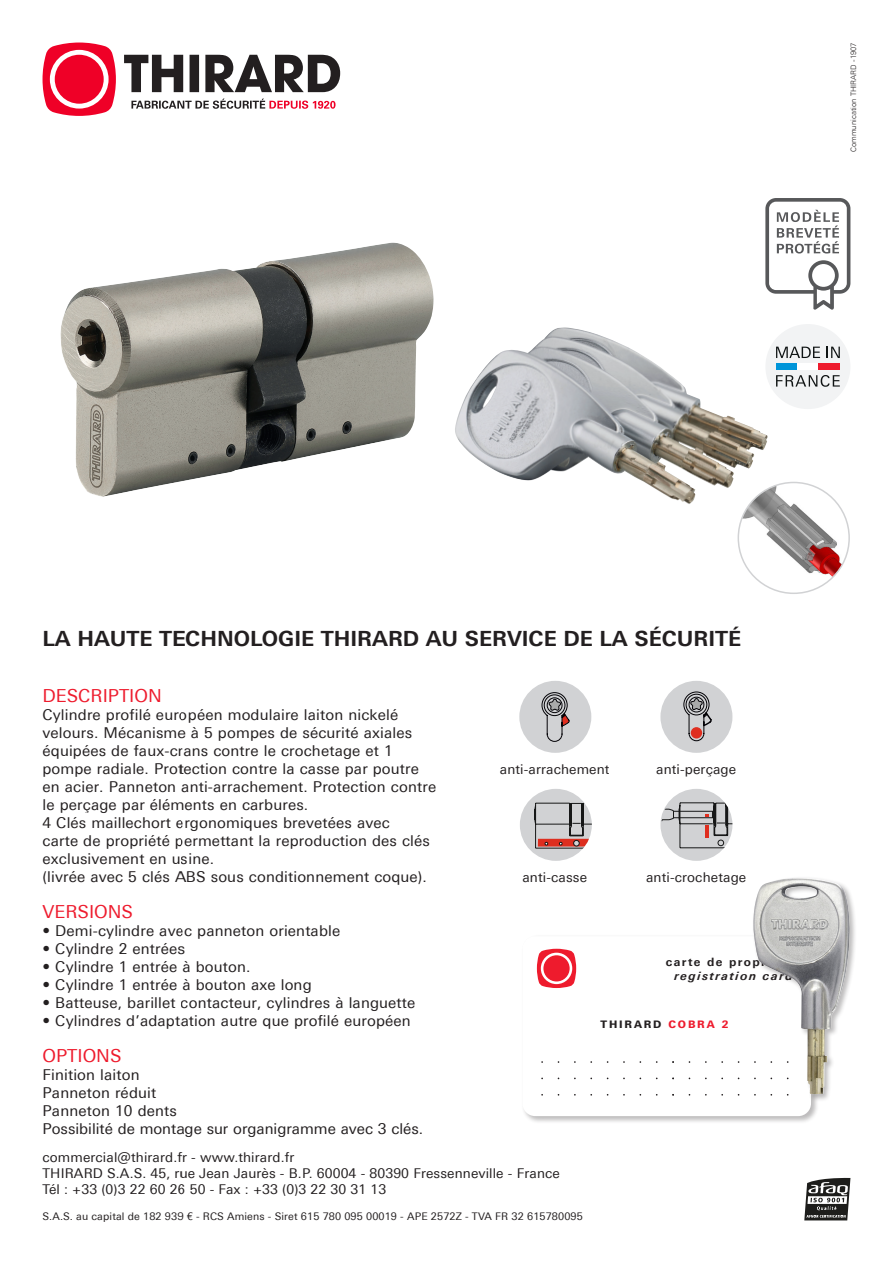
<style>
.page{position:relative;width:893px;height:1263px;background:#fff}
.page>*{position:absolute;margin:0;border:0;box-sizing:border-box;transform-origin:0 0}
.t1{font:700 21px "Univers Next Pro";color:#231f20}
.t2{font:18px "Univers Next Pro";color:#ee1b2d}
.t3{font:15px/18px "Univers Next Pro";letter-spacing:.01em;color:#231f20}
.t4{font:13.5px "Univers Next Pro";letter-spacing:.01em;color:#231f20}
.t5{font:700 11.55px "Univers Next Pro";letter-spacing:.125em;color:#231f20}
.t6{font:italic 700 11.55px "Univers Next Pro";letter-spacing:.125em;color:#231f20}
.t7{font:10.5px "Univers Next Pro";letter-spacing:.01em;color:#231f20}
.t8{font:800 10.35px "Univers Next Pro";letter-spacing:.175em;color:#231f20}
.t9{font:300 7.5px "Univers Next Pro";color:#231f20}
.s1{color:#ee1b2d}
</style>
<div class="page">
<svg style="left:804px;top:1178px;width:46px;height:42px"></svg>
<svg style="left:43px;top:43px;width:297px;height:73px"></svg>
<div style="left:521px;top:934px;width:298px;height:190px;background:#231f20;opacity:.3"></div>
<svg style="left:522px;top:936px;width:289px;height:180px"></svg>
<div style="left:765px;top:324px;width:85px;height:85px;background:#f2f3f4;border-radius:50%"></div>
<svg style="left:776px;top:347px;width:44px;height:11px"></svg>
<svg style="left:827px;top:347px;width:13px;height:11px"></svg>
<svg style="left:776px;top:375px;width:64px;height:12px"></svg>
<div style="left:776px;top:363px;width:21px;height:7px;background:#0095d9"></div>
<div style="left:797px;top:363px;width:22px;height:7px;background:#fff"></div>
<div style="left:819px;top:363px;width:21px;height:7px;background:#ee1b2d"></div>
<svg style="left:765px;top:198px;width:85px;height:112px"></svg>
<img style="left:60px;top:243px;width:374px;height:254px">
<img style="left:455px;top:327px;width:313px;height:178px">
<img style="left:738px;top:482px;width:111px;height:111px;border-radius:55px">
<div style="left:738px;top:482px;width:112px;height:112px;border:2px solid #d1d2d4;border-radius:50%"></div>
<div style="left:519px;top:681px;width:72px;height:72px;background:#d1d2d4;border-radius:50%"></div>
<svg style="left:541px;top:692px;width:29px;height:50px"></svg>
<div style="left:660px;top:681px;width:72px;height:72px;background:#d1d2d4;border-radius:50%"></div>
<svg style="left:683px;top:691px;width:29px;height:50px"></svg>
<div style="left:691px;top:727px;width:11px;height:11px;background:#df2e1f;border-radius:50%"></div>
<div style="left:520px;top:789px;width:72px;height:72px;background:#d1d2d4;border-radius:50%"></div>
<svg style="left:534px;top:802px;width:58px;height:59px"></svg>
<div style="left:660px;top:789px;width:72px;height:72px;background:#d1d2d4;border-radius:50%"></div>
<svg style="left:661px;top:789px;width:71px;height:60px"></svg>
<div style="left:752px;top:876px;width:105px;height:226px;background:#231f20;opacity:.3"></div>
<img style="left:753px;top:878px;width:97px;height:216px">
<p class="t9" style="left:849px;top:152px;width:111px;rotate:-90deg">Communication THIRARD -1907</p>
<p class="t1" style="left:43px;top:626px;width:700px">LA HAUTE TECHNOLOGIE THIRARD AU SERVICE DE LA SÉCURITÉ</p>
<p class="t2" style="left:43px;top:685px;width:121px">DESCRIPTION</p>
<p class="t3" style="left:43px;top:706px;width:395px">Cylindre profilé européen modulaire laiton nickelé velours. Mécanisme à 5 pompes de sécurité axiales équipées de faux-crans contre le crochetage et 1 pompe radiale. Protection contre la casse par poutre en acier. Panneton anti-arrachement. Protection contre le perçage par éléments en carbures.</p>
<p class="t3" style="left:43px;top:814px;width:389px">4 Clés maillechort ergonomiques brevetées avec<br>carte de propriété permettant la reproduction des clés exclusivement en usine.</p>
<p class="t3" style="left:43px;top:868px;width:386px">(livrée avec 5 clés ABS sous conditionnement coque).</p>
<p class="t2" style="left:43px;top:901px;width:92px">VERSIONS</p>
<p class="t3" style="left:43px;top:922px;width:299px">• Demi-cylindre avec panneton orientable</p>
<p class="t3" style="left:43px;top:940px;width:144px">• Cylindre 2 entrées</p>
<p class="t3" style="left:43px;top:958px;width:209px">• Cylindre 1 entrée à bouton.</p>
<p class="t3" style="left:43px;top:976px;width:271px">• Cylindre 1 entrée à bouton axe long</p>
<p class="t3" style="left:43px;top:994px;width:374px">• Batteuse, barillet contacteur, cylindres à languette</p>
<p class="t3" style="left:43px;top:1012px;width:370px">• Cylindres d’adaptation autre que profilé européen</p>
<p class="t2" style="left:43px;top:1045px;width:81px">OPTIONS</p>
<p class="t3" style="left:43px;top:1066px;width:99px">Finition laiton</p>
<p class="t3" style="left:43px;top:1084px;width:115px">Panneton réduit</p>
<p class="t3" style="left:43px;top:1102px;width:136px">Panneton 10 dents</p>
<p class="t3" style="left:43px;top:1120px;width:382px">Possibilité de montage sur organigramme avec 3 clés.</p>
<p class="t4" style="left:43px;top:1150px;width:253px">commercial@thirard.fr - www.thirard.fr</p>
<p class="t4" style="left:43px;top:1165px;width:519px">THIRARD S.A.S. 45, rue Jean Jaurès - B.P. 60004 - 80390 Fressenneville - France</p>
<p class="t4" style="left:43px;top:1181px;width:345px">Tél : +33 (0)3 22 60 26 50 - Fax : +33 (0)3 22 30 31 13</p>
<p class="t7" style="left:43px;top:1211px;width:542px">S.A.S. au capital de 182 939 € - RCS Amiens - Siret 615 780 095 00019 - APE 2572Z - TVA FR 32 615780095</p>
<p class="t4" style="left:500px;top:761px;width:111px">anti-arrachement</p>
<p class="t4" style="left:656px;top:761px;width:82px">anti-perçage</p>
<p class="t4" style="left:522px;top:869px;width:66px">anti-casse</p>
<p class="t4" style="left:646px;top:869px;width:102px">anti-crochetage</p>
<p class="t5" style="left:666px;top:955px;width:128px">carte de propriété</p>
<p class="t6" style="left:674px;top:969px;width:120px">registration card</p>
<p class="t8" style="left:601px;top:1018px;width:129px">THIRARD <span class="s1">COBRA 2</span></p>
</div>
